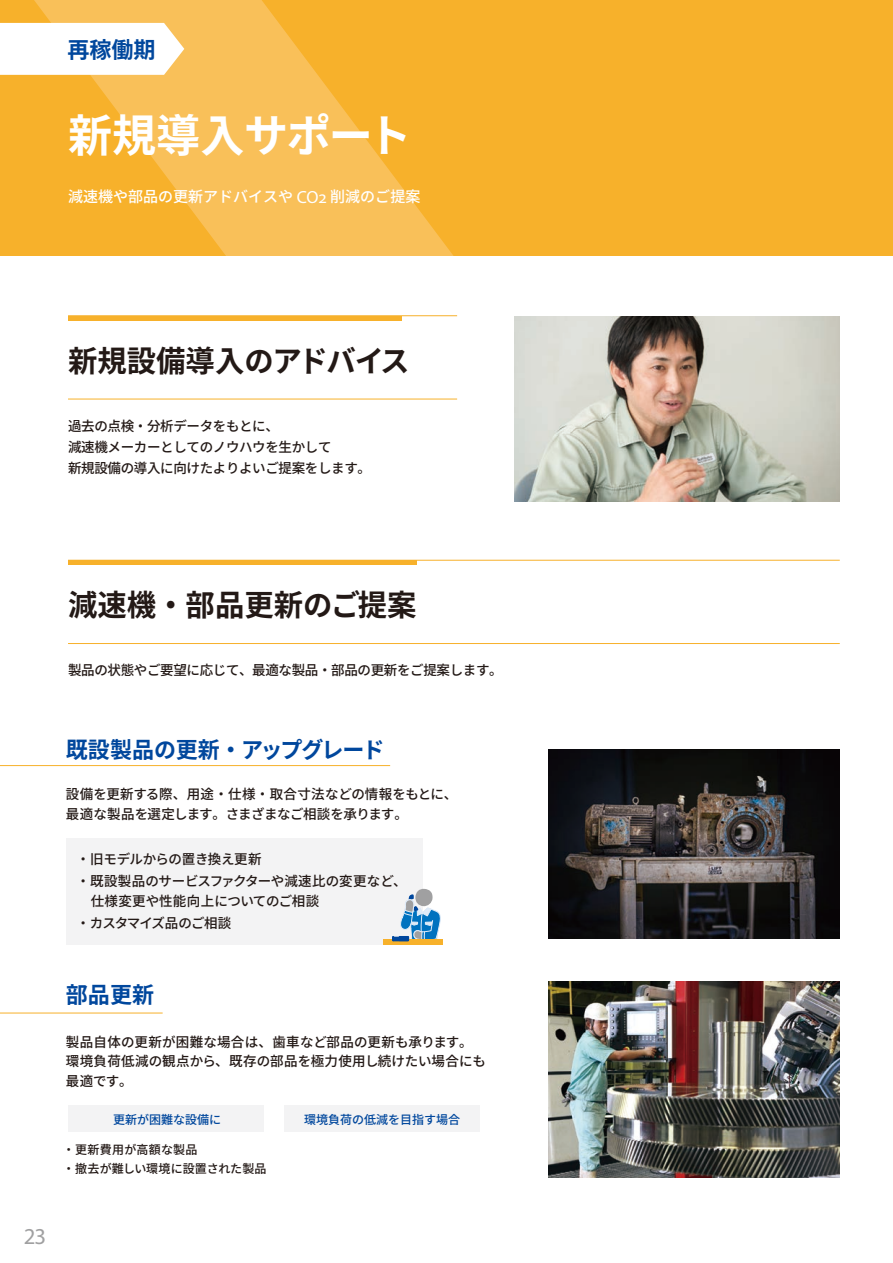
<style>
.page{position:relative;width:893px;height:1263px;background:#fff}
.page>*{position:absolute;margin:0;border:0;box-sizing:border-box;transform-origin:0 0}
.t1{font:700 45px "Noto Sans CJ Kjp";letter-spacing:-.01em;color:#fff}
.t2{font:700 30px "Noto Sans CJ Kjp";color:#231916}
.t3{font:22.8px "Myriad Pro";color:#a0a0a1}
.t4{font:700 22.5px "Noto Sans CJ Kjp";letter-spacing:-.03em;color:#00479d}
.t5{font:700 22.5px "Noto Sans CJ Kjp";color:#00479d}
.t6{font:500 15px "Noto Sans CJ Kjp";color:#fff}
.t7{font:500 13.5px/21px "Noto Sans CJ Kjp";letter-spacing:-.025em;color:#231916}
.t8{font:500 13.5px/19.5px "Noto Sans CJ Kjp";letter-spacing:.015em;color:#231916}
.t9{font:500 12px/19.5px "Noto Sans CJ Kjp";letter-spacing:.02em;color:#231916}
.t10{font:500 12px "Noto Sans CJ Kjp";color:#00479d}
.s1{font-family:"Myriad Pro";font-weight:400;font-size:17.55px}
</style>
<div class="page">
<div style="left:0;top:0;width:893px;height:255px;background:#f7b12b"></div>
<svg style="left:0;top:0;width:453px;height:255px"></svg>
<img style="left:548px;top:749px;width:292px;height:189px">
<img style="left:548px;top:982px;width:292px;height:196px">
<img style="left:515px;top:317px;width:325px;height:184px">
<div style="left:68px;top:1106px;width:196px;height:26px;background:#f3f3f4"></div>
<div style="left:66px;top:838px;width:357px;height:106px;background:#f3f3f4"></div>
<hr style="left:0;top:765px;width:390px;height:1px;background:#f7b12b">
<hr style="left:0;top:1013px;width:163px;height:1px;background:#f7b12b">
<hr style="left:384px;top:940px;width:58px;height:4px;background:#f7b12b">
<svg style="left:392px;top:888px;width:49px;height:54px"></svg>
<div style="left:284px;top:1106px;width:196px;height:26px;background:#f3f3f4"></div>
<hr style="left:68px;top:316px;width:334px;height:4px;background:#f7b12b">
<hr style="left:68px;top:399px;width:389px;height:1px;background:#f7b12b">
<hr style="left:68px;top:315px;width:389px;height:1px;background:#f7b12b">
<hr style="left:68px;top:561px;width:349px;height:4px;background:#f7b12b">
<hr style="left:68px;top:643px;width:772px;height:1px;background:#f7b12b">
<hr style="left:68px;top:560px;width:772px;height:1px;background:#f7b12b">
<svg style="left:0;top:23px;width:184px;height:52px"></svg>
<h3 class="t5" style="left:68px;top:37px;width:90px">再稼働期</h3>
<h1 class="t1" style="left:68px;top:110px;width:345px">新規導入サポート</h1>
<p class="t6" style="left:68px;top:188px;width:354px">減速機や部品の更新アドバイスや <span class="s1">CO2</span> 削減のご提案</p>
<h2 class="t2" style="left:68px;top:344px;width:343px">新規設備導入のアドバイス</h2>
<p class="t7" style="left:68px;top:416px;width:305px">過去の点検・分析データをもとに、<br>減速機メーカーとしてのノウハウを生かして<br>新規設備の導入に向けたよりよいご提案をします。</p>
<h2 class="t2" style="left:68px;top:588px;width:350px">減速機・部品更新のご提案</h2>
<p class="t7" style="left:68px;top:660px;width:436px">製品の状態やご要望に応じて、最適な製品・部品の更新をご提案します。</p>
<h3 class="t4" style="left:66px;top:737px;width:320px">既設製品の更新・アップグレード</h3>
<p class="t7" style="left:66px;top:785px;width:393px;line-height:19.5px">設備を更新する際、用途・仕様・取合寸法などの情報をもとに、最適な製品を選定します。さまざまなご相談を承ります。</p>
<p class="t7" style="left:76px;top:848px;width:332px;line-height:22.5px">・旧モデルからの置き換え更新<br>・既設製品のサービスファクターや減速比の変更など、</p>
<p class="t7" style="left:76px;top:890px;width:244px;line-height:22.5px;text-indent:14px">仕様変更や性能向上についてのご相談・カスタマイズ品のご相談</p>
<h3 class="t5" style="left:66px;top:982px;width:90px">部品更新</h3>
<p class="t8" style="left:66px;top:1032px;width:422px">製品自体の更新が困難な場合は、歯車など部品の更新も承ります。環境負荷低減の観点から、既存の部品を極力使用し続けたい場合にも最適です。</p>
<p class="t10" style="left:113px;top:1113px;width:110px">更新が困難な設備に</p>
<p class="t10" style="left:304px;top:1113px;width:158px">環境負荷の低減を目指す場合</p>
<p class="t9" style="left:63px;top:1139px;width:205px">・更新費用が高額な製品<br>・撤去が難しい環境に設置された製品</p>
<h3 class="t3" style="left:24px;top:1222px;width:24px">23</h3>
</div>
